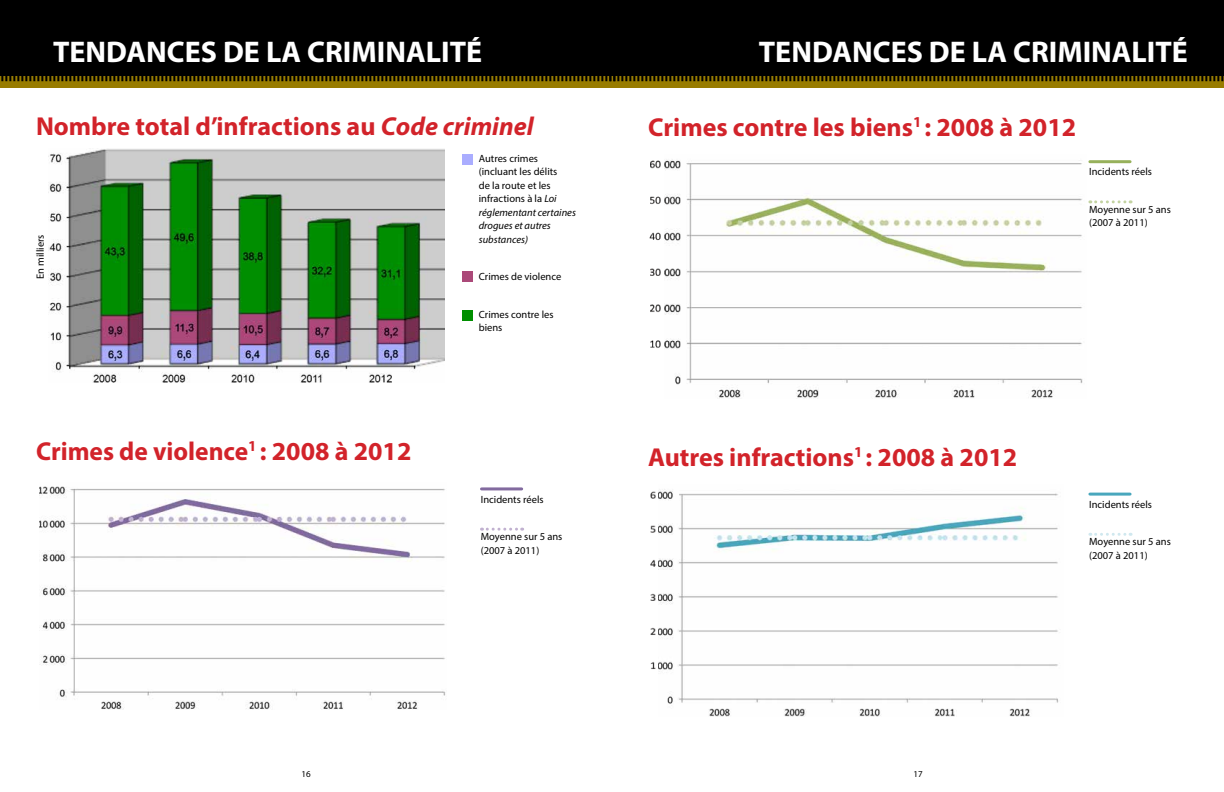
<style>
.page{position:relative;width:1224px;height:792px;background:#fff}
.page>*{position:absolute;margin:0;border:0;box-sizing:border-box;transform-origin:0 0}
.t1{font:700 30px "Myriad Pro";color:#fff}
.t2{font:700 26px "Myriad Pro";color:#d2232a}
.t3{font:10.5px/13.5px "Myriad Pro";color:#000}
.t4{font:9px "Myriad Pro";color:#000}
.s1{font-style:italic}
</style>
<div class="page">
<div style="left:0;top:71px;width:618px;height:17px;background:#987c00"></div>
<div style="left:605px;top:71px;width:619px;height:17px;background:#987c00"></div>
<div style="left:0;top:0;width:618px;height:76px;background:#000"></div>
<div style="left:605px;top:0;width:619px;height:76px;background:#000"></div>
<svg style="left:1px;top:76px;width:1223px;height:5px"></svg>
<div style="left:462px;top:154px;width:11px;height:10px;background:#aaadff"></div>
<div style="left:462px;top:272px;width:11px;height:10px;background:#ab4979"></div>
<div style="left:462px;top:310px;width:11px;height:11px;background:#008f00"></div>
<img style="left:48px;top:149px;width:397px;height:233px">
<img style="left:40px;top:486px;width:406px;height:224px">
<svg style="left:482px;top:528px;width:41px;height:3px"></svg>
<hr style="left:482px;top:487px;width:40px;height:3px;background:#826a9f">
<img style="left:649px;top:160px;width:12px;height:188px">
<img style="left:665px;top:159px;width:418px;height:240px">
<img style="left:650px;top:491px;width:6px;height:178px">
<img style="left:658px;top:489px;width:401px;height:228px">
<svg style="left:1090px;top:200px;width:41px;height:3px"></svg>
<svg style="left:1090px;top:533px;width:41px;height:3px"></svg>
<hr style="left:1090px;top:160px;width:40px;height:3px;background:#97b15b">
<hr style="left:1090px;top:493px;width:40px;height:3px;background:#49a7bd">
<h1 class="t1" style="left:53px;top:32px;width:431px">TENDANCES DE LA CRIMINALITÉ</h1>
<h1 class="t1" style="left:759px;top:32px;width:431px">TENDANCES DE LA CRIMINALITÉ</h1>
<h2 class="t2" style="left:36px;top:109px;width:499px">Nombre total d’infractions au <span class="s1">Code criminel</span></h2>
<p class="t3" style="left:33px;top:279px;width:46px;rotate:-90deg">En milliers</p>
<h2 class="t2" style="left:36px;top:434px;width:377px">Crimes de violence<sup>1</sup> : 2008 à 2012</h2>
<p class="t3" style="left:479px;top:151px;width:99px">Autres crimes (incluant les délits<br>de la route et les infractions à la <span class="s1">Loi réglementant certaines drogues et autres substances)</span></p>
<p class="t3" style="left:479px;top:270px;width:84px">Crimes de violence</p>
<p class="t3" style="left:479px;top:307px;width:76px">Crimes contre les biens</p>
<p class="t3" style="left:481px;top:492px;width:64px">Incidents réels</p>
<p class="t3" style="left:481px;top:530px;width:83px">Moyenne sur 5 ans (2007 à 2011)</p>
<h2 class="t2" style="left:648px;top:110px;width:430px">Crimes contre les biens<sup>1</sup> : 2008 à 2012</h2>
<p class="t3" style="left:1089px;top:165px;width:64px">Incidents réels</p>
<p class="t3" style="left:1089px;top:203px;width:83px">Moyenne sur 5 ans (2007 à 2011)</p>
<h2 class="t2" style="left:648px;top:440px;width:371px">Autres infractions<sup>1</sup> : 2008 à 2012</h2>
<p class="t3" style="left:1089px;top:497px;width:64px">Incidents réels</p>
<p class="t3" style="left:1089px;top:535px;width:83px">Moyenne sur 5 ans (2007 à 2011)</p>
<p class="t4" style="left:302px;top:769px;width:11px">16</p>
<p class="t4" style="left:914px;top:769px;width:11px">17</p>
</div>
